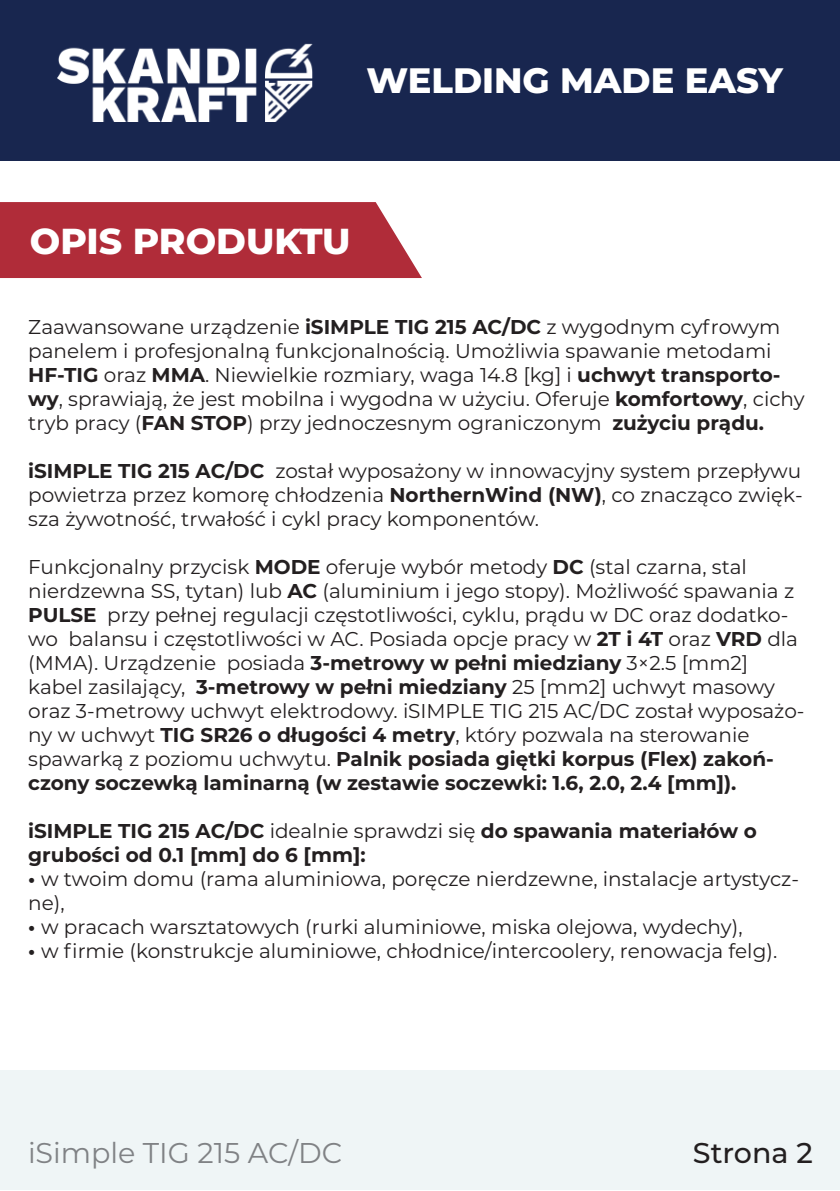
<style>
.page{position:relative;width:840px;height:1191px;background:#fff}
.page>*{position:absolute;margin:0;border:0;box-sizing:border-box;transform-origin:0 0}
.t1{font:800 36px "Montserrat";color:#fff}
.t2{font:800 35.2px "Montserrat";color:#fff}
.t3{font:28.6px "Montserrat";color:#808285}
.t4{font:500 28.6px "Montserrat";color:#231f20}
.t5{font:20px/24px "Montserrat";color:#231f20}
.t6{font:700 20px/24px "Montserrat";color:#231f20}
.s1{font-weight:700}
.s2{font-weight:400}
</style>
<div class="page">
<div style="left:0;top:0;width:839px;height:161px;background:#18264f"></div>
<img style="left:58px;top:43px;width:255px;height:78px">
<div style="left:0;top:1070px;width:839px;height:120px;background:#eff5f6"></div>
<div style="left:0;top:202px;width:421px;height:76px;background:#b02c39"></div>
<h2 class="t2" style="left:366px;top:57px;width:418px">WELDING MADE EASY</h2>
<h1 class="t1" style="left:30px;top:217px;width:322px">OPIS PRODUKTU</h1>
<p class="t5" style="left:28px;top:314px;width:777px">Zaawansowane urządzenie <span class="s1">iSIMPLE TIG 215 AC/DC</span> z wygodnym cyfrowym panelem i profesjonalną funkcjonalnością. Umożliwia spawanie metodami <span class="s1">HF-TIG</span> oraz <span class="s1">MMA</span>. Niewielkie rozmiary, waga 14.8 [kg] i <span class="s1">uchwyt transporto&shy;wy</span>, sprawiają, że jest mobilna i wygodna w użyciu. Oferuje <span class="s1">komfortowy</span>, cichy tryb pracy (<span class="s1">FAN STOP</span>) przy jednoczesnym ograniczonym <span class="s1">zużyciu prądu.</span></p>
<p class="t5" style="left:28px;top:458px;width:775px;text-align:justify"><span class="s1">iSIMPLE TIG 215 AC/DC</span> został wyposażony w innowacyjny system przepływu powietrza przez komorę chłodzenia <span class="s1">NorthernWind (NW)</span>, co znacząco zwięk&shy;sza żywotność, trwałość i cykl pracy komponentów.</p>
<p class="t5" style="left:28px;top:554px;width:777px">Funkcjonalny przycisk <span class="s1">MODE</span> oferuje wybór metody <span class="s1">DC</span> (stal czarna, stal nierdzewna SS, tytan) lub <span class="s1">AC</span> (aluminium i jego stopy). Możliwość spawania z <span class="s1">PULSE</span> przy pełnej regulacji częstotliwości, cyklu, prądu w DC oraz dodatko&shy;wo balansu i częstotliwości w AC. Posiada opcje pracy w <span class="s1">2T i 4T</span> oraz <span class="s1">VRD</span> dla (MMA). Urządzenie posiada <span class="s1">3-metrowy w pełni miedziany</span> 3×2.5 [mm2] kabel zasilający, <span class="s1">3-metrowy w pełni miedziany</span> 25 [mm2] uchwyt masowy oraz 3-metrowy uchwyt elektrodowy. iSIMPLE TIG 215 AC/DC został wyposażo&shy;ny w uchwyt <span class="s1">TIG SR26 o długości 4 metry</span>, który pozwala na sterowanie spawarką z poziomu uchwytu. <span class="s1">Palnik posiada giętki korpus (Flex) zakoń&shy;czony soczewką laminarną (w zestawie soczewki: 1.6, 2.0, 2.4 [mm]).</span></p>
<p class="t6" style="left:28px;top:818px;width:729px">iSIMPLE TIG 215 AC/DC <span class="s2">idealnie sprawdzi się</span> do spawania materiałów o grubości od 0.1 [mm] do 6 [mm]:</p>
<p class="t5" style="left:28px;top:866px;width:771px"><span class="s1">•</span> w twoim domu (rama aluminiowa, poręcze nierdzewne, instalacje artystycz&shy;ne),</p>
<p class="t5" style="left:28px;top:914px;width:715px"><span class="s1">•</span> w pracach warsztatowych (rurki aluminiowe, miska olejowa, wydechy),</p>
<p class="t5" style="left:28px;top:938px;width:750px"><span class="s1">•</span> w firmie (konstrukcje aluminiowe, chłodnice/intercoolery, renowacja felg).</p>
<h3 class="t3" style="left:28px;top:1132px;width:315px">iSimple TIG 215 AC/DC</h3>
<h3 class="t4" style="left:692px;top:1132px;width:121px">Strona 2</h3>
</div>
